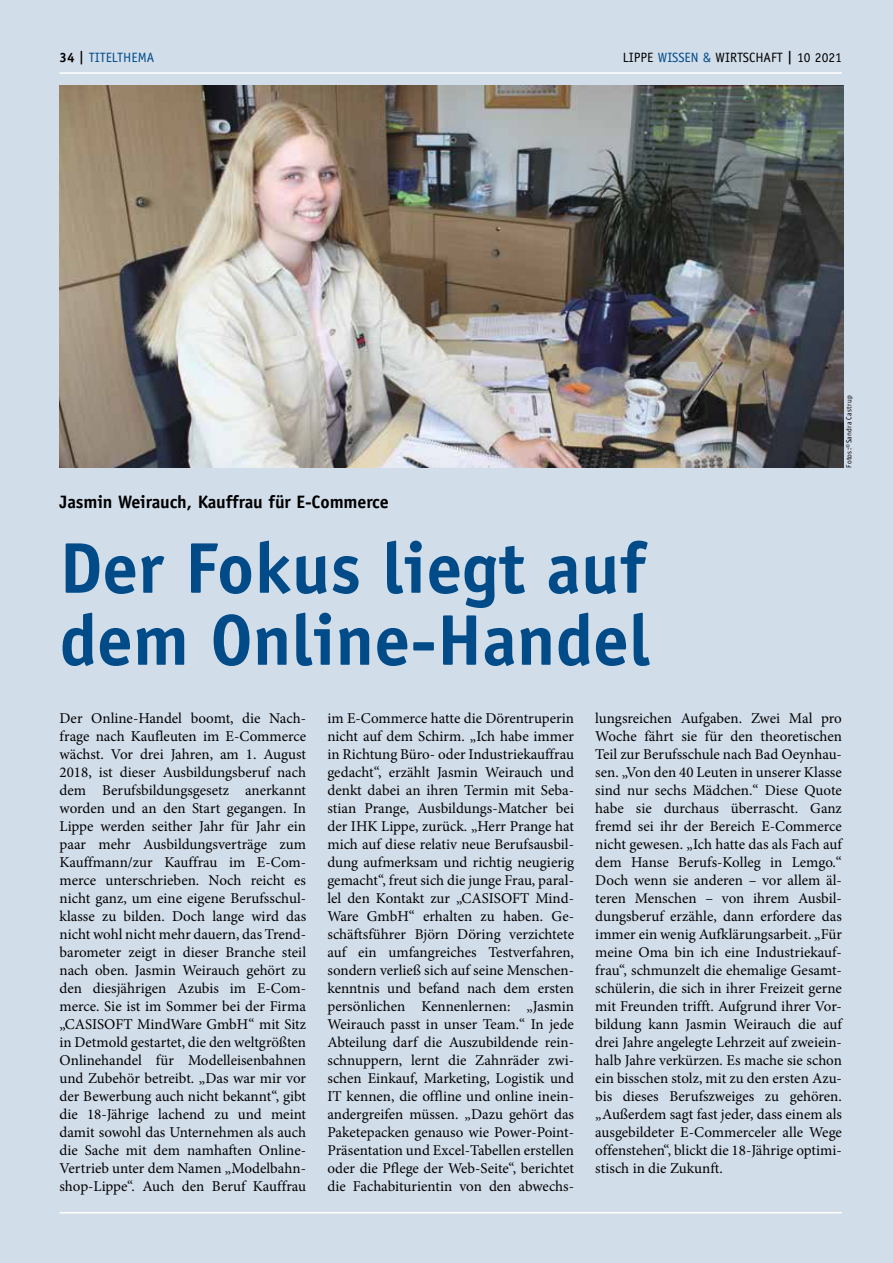
<style>
.page{position:relative;width:893px;height:1263px;background:#d2ddea}
.page>*{position:absolute;margin:0;border:0;box-sizing:border-box;transform-origin:0 0}
.t1{font:700 72px/72px "Officina Sans";color:#004b88}
.t2{font:700 18px "Officina Sans";letter-spacing:-.005em;color:#000}
.t3{font:15px/18px "Minion Pro";color:#000;text-align:justify}
.t4{font:13.5px "Officina Sans";color:#000}
.t5{font:13.5px "Officina Sans";color:#004b88}
.t6{font:7.5px "Officina Sans";letter-spacing:.03em;color:#000}
.s1{font-weight:700;color:#000}
.s2{color:#004b88}
.s3{font-weight:700}
</style>
<div class="page">
<hr style="left:60px;top:1212px;width:782px;height:1px;background:#fff">
<hr style="left:60px;top:72px;width:782px;height:2px;background:#fff">
<img style="left:60px;top:85px;width:783px;height:383px">
<p class="t5" style="left:60px;top:49px;width:96px"><span class="s1">34 |</span> TITELTHEMA</p>
<p class="t4" style="left:623px;top:49px;width:221px">LIPPE <span class="s2">WISSEN &amp;</span> WIRTSCHAFT <span class="s3">|</span> 10 2021</p>
<p class="t2" style="left:60px;top:490px;width:331px">Jasmin Weirauch, Kauffrau für E-Commerce</p>
<h1 class="t1" style="left:60px;top:531px;width:592px">Der Fokus liegt auf dem Online-Handel</h1>
<p class="t6" style="left:844px;top:468px;width:74px;rotate:-90deg">Fotos:©Sandra Castrup</p>
<p class="t3" style="left:60px;top:709px;width:248px">Der Online-Handel boomt, die Nach&shy;frage nach Kaufleuten im E-Commerce wächst. Vor drei Jahren, am 1. August 2018, ist dieser Ausbildungsberuf nach dem Berufsbildungsgesetz anerkannt worden und an den Start gegangen. In Lippe werden seither Jahr für Jahr ein paar mehr Ausbildungsverträge zum Kauffmann/zur Kauffrau im E-Com&shy;merce unterschrieben. Noch reicht es nicht ganz, um eine eigene Berufsschul&shy;klasse zu bilden. Doch lange wird das nicht wohl nicht mehr dauern, das Trend&shy;barometer zeigt in dieser Branche steil nach oben. Jasmin Weirauch gehört zu den diesjährigen Azubis im E-Com&shy;merce. Sie ist im Sommer bei der Firma „CASISOFT MindWare GmbH“ mit Sitz in Detmold gestartet, die den weltgrößten Onlinehandel für Modelleisenbahnen und Zubehör betreibt. „Das war mir vor der Bewerbung auch nicht bekannt“, gibt die 18-Jährige lachend zu und meint damit sowohl das Unternehmen als auch die Sache mit dem namhaften Online-Vertrieb unter dem Namen „Modelbahn&shy;shop-Lippe“. Auch den Beruf Kauffrau</p>
<p class="t3" style="left:327px;top:709px;width:248px">im E-Commerce hatte die Dörentruperin nicht auf dem Schirm. „Ich habe immer in Richtung Büro- oder Industriekauffrau gedacht“, erzählt Jasmin Weirauch und denkt dabei an ihren Termin mit Seba&shy;stian Prange, Ausbildungs-Matcher bei der IHK Lippe, zurück. „Herr Prange hat mich auf diese relativ neue Berufsausbil&shy;dung aufmerksam und richtig neugierig gemacht“, freut sich die junge Frau, paral&shy;lel den Kontakt zur „CASISOFT Mind-Ware GmbH“ erhalten zu haben. Ge&shy;schäftsführer Björn Döring verzichtete auf ein umfangreiches Testverfahren, sondern verließ sich auf seine Menschen&shy;kenntnis und befand nach dem ersten persönlichen Kennenlernen: „Jasmin Weirauch passt in unser Team.“ In jede Abteilung darf die Auszubildende rein&shy;schnuppern, lernt die Zahnräder zwi&shy;schen Einkauf, Marketing, Logistik und IT kennen, die offline und online inein&shy;andergreifen müssen. „Dazu gehört das Paketepacken genauso wie Power-Point-Präsentation und Excel-Tabellen erstellen oder die Pflege der Web-Seite“, berichtet die Fachabiturientin von den abwechs-</p>
<p class="t3" style="left:595px;top:709px;width:248px">lungsreichen Aufgaben. Zwei Mal pro Woche fährt sie für den theoretischen Teil zur Berufsschule nach Bad Oeynhau&shy;sen. „Von den 40 Leuten in unserer Klasse sind nur sechs Mädchen.“ Diese Quote habe sie durchaus überrascht. Ganz fremd sei ihr der Bereich E-Commerce nicht gewesen. „Ich hatte das als Fach auf dem Hanse Berufs-Kolleg in Lemgo.“ Doch wenn sie anderen – vor allem äl&shy;teren Menschen – von ihrem Ausbil&shy;dungsberuf erzähle, dann erfordere das immer ein wenig Aufklärungsarbeit. „Für meine Oma bin ich eine Industriekauf&shy;frau“, schmunzelt die ehemalige Gesamt&shy;schülerin, die sich in ihrer Freizeit gerne mit Freunden trifft. Aufgrund ihrer Vor&shy;bildung kann Jasmin Weirauch die auf drei Jahre angelegte Lehrzeit auf zweiein&shy;halb Jahre verkürzen. Es mache sie schon ein bisschen stolz, mit zu den ersten Azu&shy;bis dieses Berufszweiges zu gehören. „Außerdem sagt fast jeder, dass einem als ausgebildeter E-Commerceler alle Wege offenstehen“, blickt die 18-Jährige optimi&shy;stisch in die Zukunft.</p>
</div>
